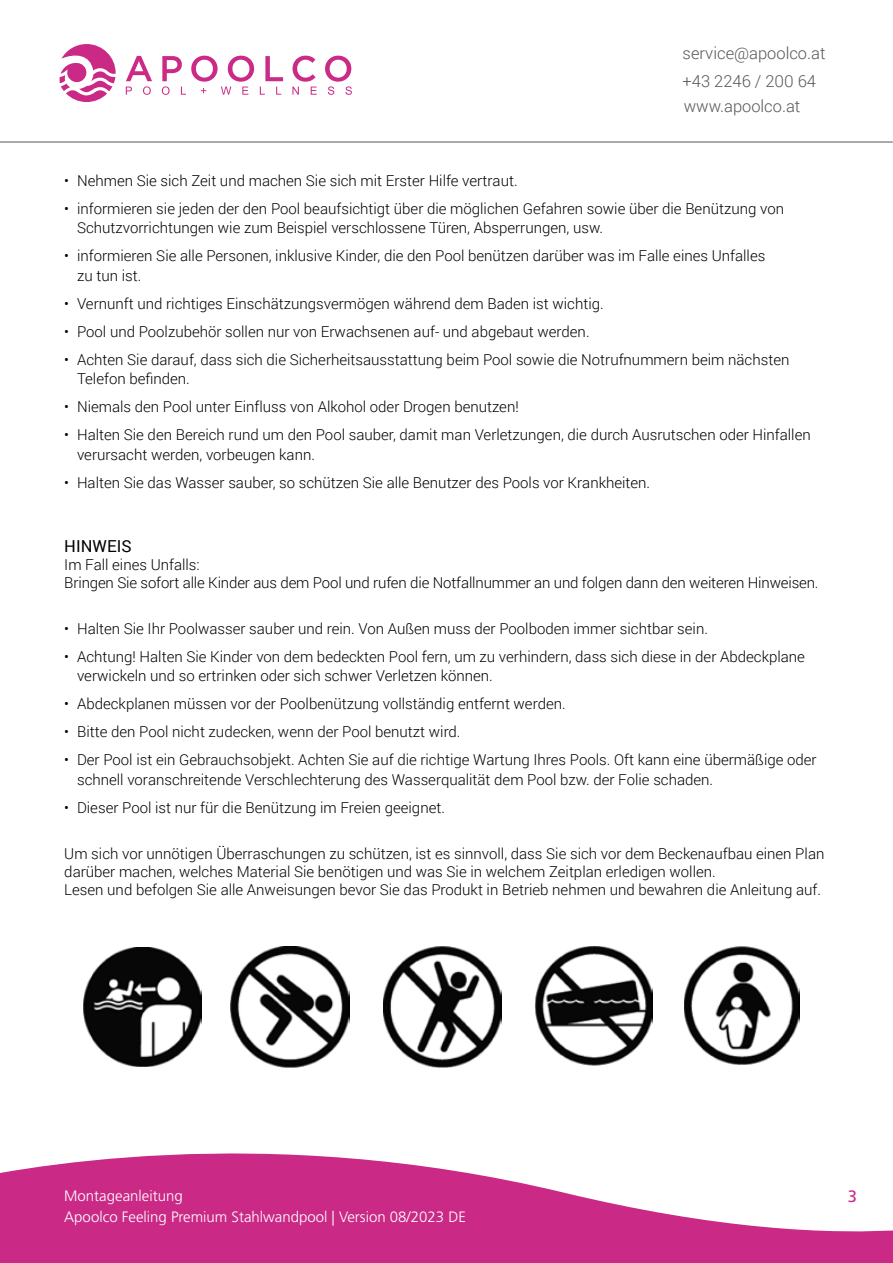
<style>
.page{position:relative;width:893px;height:1263px;background:#fff}
.page>*{position:absolute;margin:0;border:0;box-sizing:border-box;transform-origin:0 0}
.t1{font:300 16.5px/28.7px "Roboto";color:#575756}
.t2{font:16.5px "Roboto";color:#000}
.t3{font:16.5px "Frutiger";color:#ca2a86}
.t4{font:300 15px/19.5px "Roboto";color:#000}
.t5{font:300 15px "Frutiger";color:#fff}
</style>
<div class="page">
<svg style="left:0;top:1153px;width:893px;height:110px;fill:#ca2a86"></svg>
<svg style="left:126px;top:56px;width:226px;height:39px"></svg>
<svg style="left:59px;top:44px;width:57px;height:58px"></svg>
<hr style="left:0;top:142px;width:893px;height:1px;background:#575756">
<img style="left:84px;top:947px;width:118px;height:120px">
<img style="left:230px;top:946px;width:120px;height:121px">
<img style="left:383px;top:946px;width:118px;height:121px">
<img style="left:536px;top:946px;width:116px;height:120px">
<img style="left:684px;top:946px;width:115px;height:118px">
<p class="t1" style="left:683px;top:38px;width:144px">service@apoolco.at +43 2246 / 200 64</p>
<p class="t1" style="left:684px;top:91px;width:118px">www.apoolco.at</p>
<p class="t4" style="left:64px;top:170px;width:455px">• Nehmen Sie sich Zeit und machen Sie sich mit Erster Hilfe vertraut.</p>
<p class="t4" style="left:77px;top:198px;width:708px;text-indent:-13px">• informieren sie jeden der den Pool beaufsichtigt über die möglichen Gefahren sowie über die Benützung von<br>Schutzvorrichtungen wie zum Beispiel verschlossene Türen, Absperrungen, usw.</p>
<p class="t4" style="left:77px;top:246px;width:690px;text-indent:-13px">• informieren Sie alle Personen, inklusive Kinder, die den Pool benützen darüber was im Falle eines Unfalles zu tun ist.</p>
<p class="t4" style="left:64px;top:293px;width:541px">• Vernunft und richtiges Einschätzungsvermögen während dem Baden ist wichtig.</p>
<p class="t4" style="left:64px;top:321px;width:527px">• Pool und Poolzubehör sollen nur von Erwachsenen auf- und abgebaut werden.</p>
<p class="t4" style="left:77px;top:349px;width:714px;text-indent:-13px">• Achten Sie darauf, dass sich die Sicherheitsausstattung beim Pool sowie die Notrufnummern beim nächsten<br>Telefon befinden.</p>
<p class="t4" style="left:64px;top:397px;width:456px">• Niemals den Pool unter Einfluss von Alkohol oder Drogen benutzen!</p>
<p class="t4" style="left:77px;top:425px;width:735px;text-indent:-13px">• Halten Sie den Bereich rund um den Pool sauber, damit man Verletzungen, die durch Ausrutschen oder Hinfallen verursacht werden, vorbeugen kann.</p>
<p class="t4" style="left:64px;top:472px;width:587px">• Halten Sie das Wasser sauber, so schützen Sie alle Benutzer des Pools vor Krankheiten.</p>
<p class="t2" style="left:64px;top:534px;width:69px">HINWEIS</p>
<p class="t4" style="left:64px;top:555px;width:756px;line-height:18px">Im Fall eines Unfalls:<br>Bringen Sie sofort alle Kinder aus dem Pool und rufen die Notfallnummer an und folgen dann den weiteren Hinweisen.</p>
<p class="t4" style="left:64px;top:618px;width:645px">• Halten Sie Ihr Poolwasser sauber und rein. Von Außen muss der Poolboden immer sichtbar sein.</p>
<p class="t4" style="left:77px;top:646px;width:729px;text-indent:-13px">• Achtung! Halten Sie Kinder von dem bedeckten Pool fern, um zu verhindern, dass sich diese in der Abdeckplane verwickeln und so ertrinken oder sich schwer Verletzen können.</p>
<p class="t4" style="left:64px;top:694px;width:503px">• Abdeckplanen müssen vor der Poolbenützung vollständig entfernt werden.</p>
<p class="t4" style="left:64px;top:722px;width:398px">• Bitte den Pool nicht zudecken, wenn der Pool benutzt wird.</p>
<p class="t4" style="left:77px;top:750px;width:741px;text-indent:-13px">• Der Pool ist ein Gebrauchsobjekt. Achten Sie auf die richtige Wartung Ihres Pools. Oft kann eine übermäßige oder schnell voranschreitende Verschlechterung des Wasserqualität dem Pool bzw. der Folie schaden.</p>
<p class="t4" style="left:64px;top:797px;width:382px">• Dieser Pool ist nur für die Benützung im Freien geeignet.</p>
<p class="t4" style="left:64px;top:844px;width:762px;line-height:18px">Um sich vor unnötigen Überraschungen zu schützen, ist es sinnvoll, dass Sie sich vor dem Beckenaufbau einen Plan darüber machen, welches Material Sie benötigen und was Sie in welchem Zeitplan erledigen wollen.<br>Lesen und befolgen Sie alle Anweisungen bevor Sie das Produkt in Betrieb nehmen und bewahren die Anleitung auf.</p>
<p class="t5" style="left:64px;top:1187px;width:120px">Montageanleitung</p>
<p class="t3" style="left:848px;top:1186px;width:11px">3</p>
<p class="t5" style="left:64px;top:1208px;width:403px">Apoolco Feeling Premium Stahlwandpool | Version 08/2023 DE</p>
</div>
